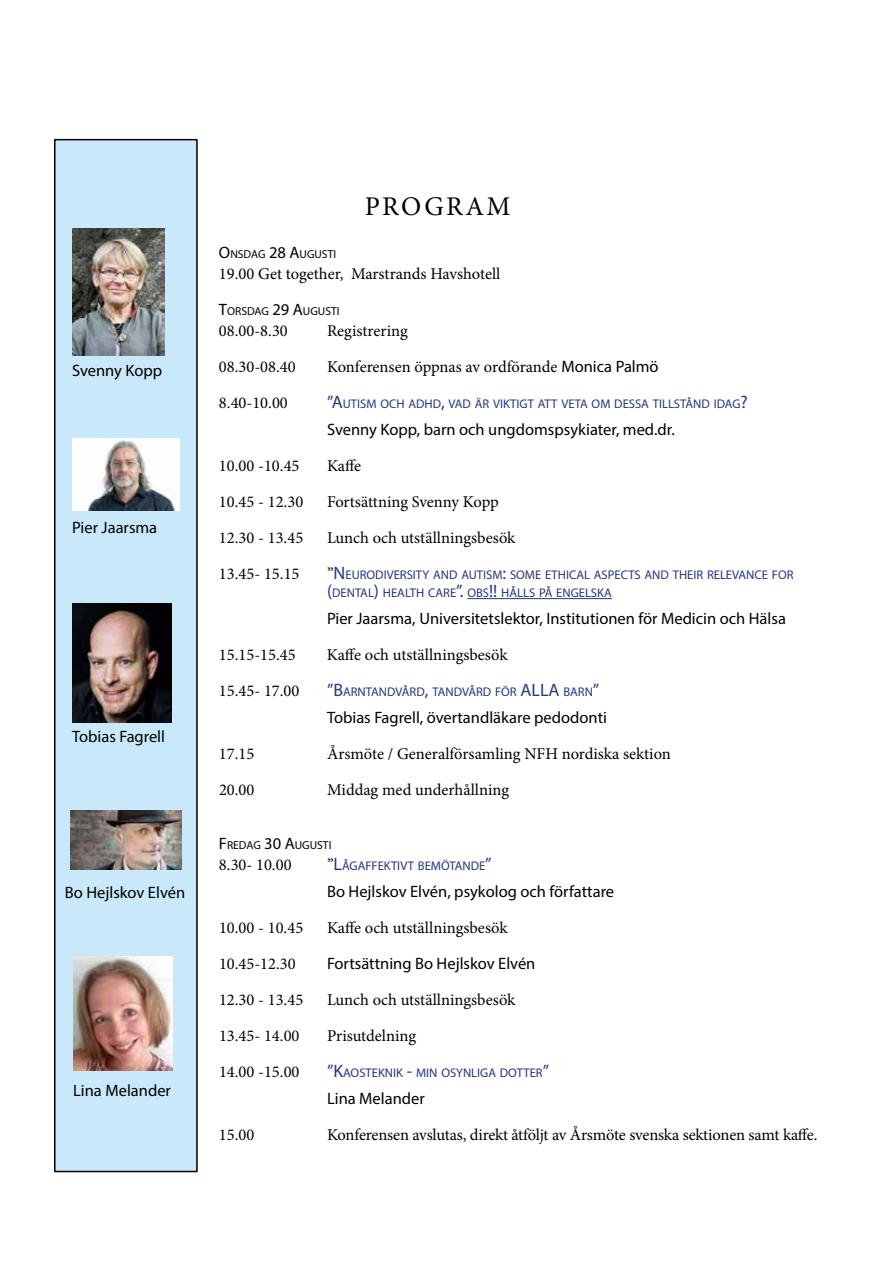
<style>
.page{position:relative;width:893px;height:1263px;background:#fff}
.page>*{position:absolute;margin:0;border:0;box-sizing:border-box;transform-origin:0 0}
.t1{font:27px "Minion Pro";letter-spacing:.09em;color:#000}
.t2{font:16.5px "Minion Pro";color:#000}
.t3{font:16.5px "Myriad Pro";color:#000}
.t4{font:12.6px/18px "Myriad Pro";color:#283583}
.t5{font:11.55px "Myriad Pro";color:#000}
.s1{font-size:16.5px}
.s2{font-family:"Myriad Pro"}
.s3{font-size:18px}
.s4{font-family:"Minion Pro";font-size:16.5px;color:#000}
</style>
<div class="page">
<div style="left:55px;top:140px;width:142px;height:1031px;background:#c9e9fb"></div>
<div style="left:54px;top:139px;width:144px;height:1033px;border:2px solid #000"></div>
<hr style="left:467px;top:598px;width:145px;height:1px;background:#283583">
<img style="left:72px;top:228px;width:93px;height:128px">
<img style="left:72px;top:439px;width:108px;height:72px">
<img style="left:72px;top:604px;width:100px;height:119px">
<img style="left:71px;top:810px;width:110px;height:59px">
<img style="left:74px;top:957px;width:98px;height:114px">
<p class="t3" style="left:72px;top:360px;width:92px">Svenny Kopp</p>
<p class="t3" style="left:72px;top:517px;width:87px">Pier Jaarsma</p>
<p class="t3" style="left:72px;top:726px;width:94px">Tobias Fagrell</p>
<p class="t3" style="left:65px;top:882px;width:122px">Bo Hejlskov Elvén</p>
<p class="t3" style="left:73px;top:1080px;width:99px">Lina Melander</p>
<h1 class="t1" style="left:365px;top:189px;width:147px">PROGRAM</h1>
<p class="t5" style="left:219px;top:247px;width:119px"><span class="s1">O</span>NSDAG <span class="s1">28 A</span>UGUSTI</p>
<p class="t2" style="left:219px;top:262px;width:283px">19.00 Get together, Marstrands Havshotell</p>
<p class="t5" style="left:219px;top:304px;width:122px"><span class="s1">T</span>ORSDAG <span class="s1">29 A</span>UGUSTI</p>
<p class="t2" style="left:219px;top:319px;width:70px">08.00-8.30</p>
<p class="t2" style="left:327px;top:319px;width:82px">Registrering</p>
<p class="t2" style="left:219px;top:355px;width:78px">08.30-08.40</p>
<p class="t2" style="left:327px;top:355px;width:333px">Konferensen öppnas av ordförande <span class="s2">Monica Palmö</span></p>
<p class="t2" style="left:219px;top:391px;width:70px">8.40-10.00</p>
<p class="t4" style="left:327px;top:394px;width:422px"><span class="s3">”A</span>UTISM OCH ADHD<span class="s3">,</span> VAD ÄR VIKTIGT ATT VETA OM DESSA TILLSTÅND IDAG<span class="s3">?</span></p>
<p class="t3" style="left:327px;top:419px;width:349px">Svenny Kopp, barn och ungdomspsykiater, med.dr.</p>
<p class="t2" style="left:219px;top:454px;width:82px">10.00 -10.45</p>
<p class="t2" style="left:327px;top:454px;width:36px">Kaffe</p>
<p class="t2" style="left:219px;top:490px;width:86px">10.45 - 12.30</p>
<p class="t2" style="left:327px;top:490px;width:173px">Fortsättning Svenny Kopp</p>
<p class="t2" style="left:219px;top:526px;width:86px">12.30 - 13.45</p>
<p class="t2" style="left:327px;top:526px;width:190px">Lunch och utställningsbesök</p>
<p class="t2" style="left:219px;top:562px;width:82px">13.45- 15.15</p>
<p class="t4" style="left:327px;top:565px;width:468px"><span class="s4">”</span><span class="s3">N</span> EURODIVERSITY AND AUTISM<span class="s3">:</span> SOME ETHICAL ASPECTS AND THEIR RELEVANCE FOR <span class="s3">(</span>DENTAL<span class="s3">)</span> HEALTH CARE<span class="s3">”.</span> OBS<span class="s3">!!</span> HÅLLS PÅ ENGELSKA</p>
<p class="t3" style="left:327px;top:608px;width:460px">Pier Jaarsma, Universitetslektor, Institutionen för Medicin och Hälsa</p>
<p class="t2" style="left:219px;top:643px;width:78px">15.15-15.45</p>
<p class="t2" style="left:327px;top:643px;width:182px">Kaffe och utställningsbesök</p>
<p class="t2" style="left:219px;top:679px;width:82px">15.45- 17.00</p>
<p class="t4" style="left:327px;top:682px;width:205px"><span class="s3">”B</span>ARNTANDVÅRD<span class="s3">,</span> TANDVÅRD FÖR <span class="s3">ALLA</span></p>
<p class="t4" style="left:563px;top:682px;width:37px">BARN<span class="s3">”</span></p>
<p class="t3" style="left:327px;top:707px;width:282px">Tobias Fagrell, övertandläkare pedodonti</p>
<p class="t2" style="left:219px;top:742px;width:37px">17.15</p>
<p class="t2" style="left:327px;top:742px;width:345px">Årsmöte / Generalförsamling NFH nordiska sektion</p>
<p class="t2" style="left:219px;top:778px;width:37px">20.00</p>
<p class="t2" style="left:327px;top:778px;width:184px">Middag med underhållning</p>
<p class="t5" style="left:219px;top:838px;width:114px"><span class="s1">F</span> REDAG <span class="s1">30 A</span>UGUSTI</p>
<p class="t2" style="left:219px;top:853px;width:74px">8.30- 10.00</p>
<p class="t4" style="left:327px;top:856px;width:166px"><span class="s4">”</span><span class="s3">L</span>ÅGAFFEKTIVT BEMÖTANDE<span class="s3">”</span></p>
<p class="t3" style="left:327px;top:881px;width:289px">Bo Hejlskov Elvén, psykolog och författare</p>
<p class="t2" style="left:219px;top:916px;width:86px">10.00 - 10.45</p>
<p class="t2" style="left:327px;top:916px;width:182px">Kaffe och utställningsbesök</p>
<p class="t2" style="left:219px;top:952px;width:78px">10.45-12.30</p>
<p class="t3" style="left:327px;top:953px;width:210px">Fortsättning Bo Hejlskov Elvén</p>
<p class="t2" style="left:219px;top:988px;width:86px">12.30 - 13.45</p>
<p class="t2" style="left:327px;top:988px;width:190px">Lunch och utställningsbesök</p>
<p class="t2" style="left:219px;top:1024px;width:82px">13.45- 14.00</p>
<p class="t2" style="left:327px;top:1024px;width:91px">Prisutdelning</p>
<p class="t2" style="left:219px;top:1060px;width:82px">14.00 -15.00</p>
<p class="t4" style="left:327px;top:1063px;width:224px"><span class="s3">”K</span>AOSTEKNIK <span class="s3">-</span> MIN OSYNLIGA DOTTER<span class="s3">”</span></p>
<p class="t3" style="left:327px;top:1088px;width:99px">Lina Melander</p>
<p class="t2" style="left:219px;top:1123px;width:37px">15.00</p>
<p class="t2" style="left:327px;top:1123px;width:492px">Konferensen avslutas, direkt åtföljt av Årsmöte svenska sektionen samt kaffe.</p>
</div>
